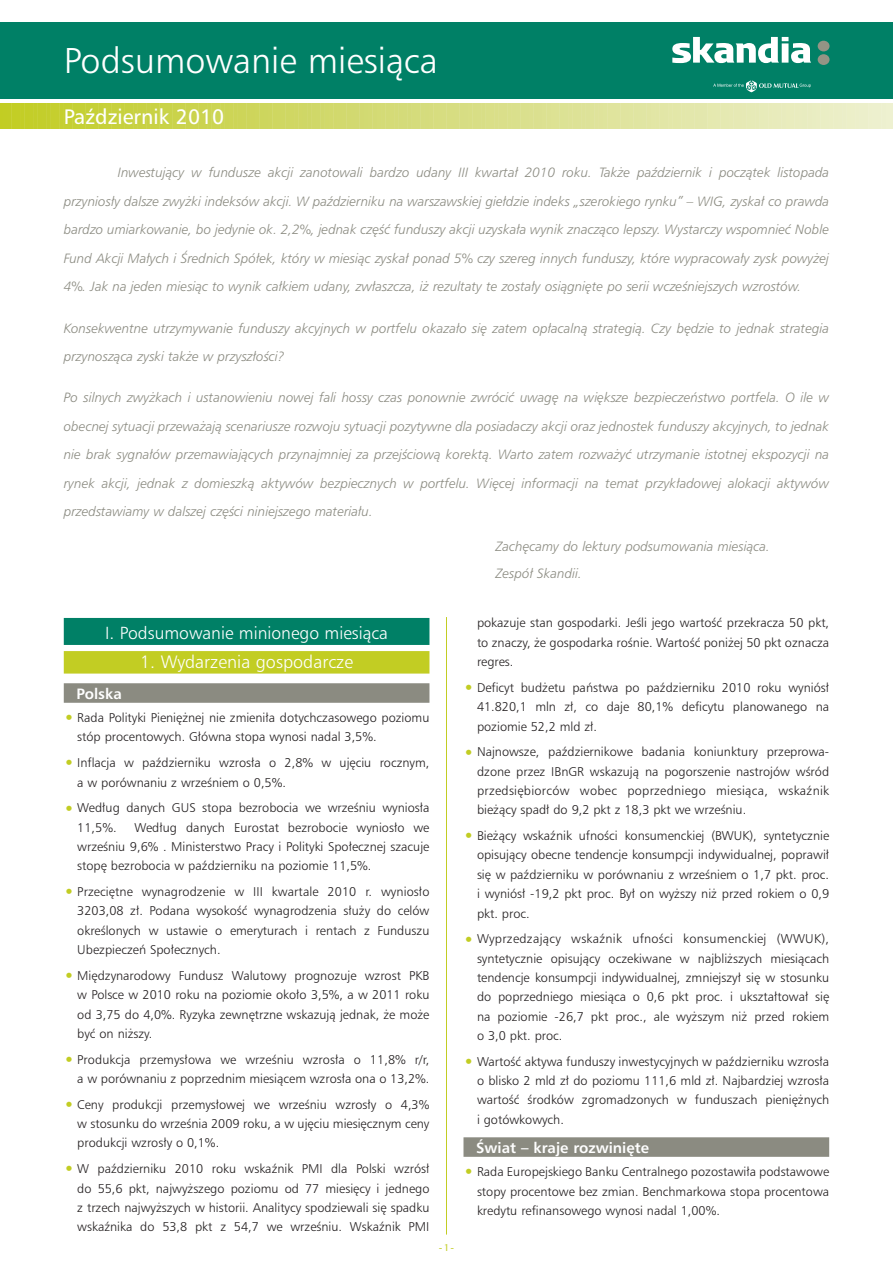
<style>
.page{position:relative;width:893px;height:1263px;background:#fff}
.page>*{position:absolute;margin:0;border:0;box-sizing:border-box;transform-origin:0 0}
.t1{font:300 36px "Humanist Triple Seven PL";color:#fff}
.t2{font:21px "Humanist Triple Seven PL";color:#fff}
.t3{font:300 18px "Humanist Triple Seven PL";color:#fff}
.t4{font:300 17.55px "Humanist Triple Seven PL";color:#fff}
.t5{font:700 15px "Humanist Triple Seven PL";color:#fff}
.t6{font:italic 300 13.5px/28.5px "Humanist Triple Seven PL";color:#8b8b81;text-align:justify}
.t7{font:300 12.75px/19.4px "Humanist Triple Seven PL";color:#231f20;text-align:justify}
.t8{font:10.5px "Skandia Display CE";color:#c2cd23}
.s1{font-size:18px;color:#c2cd23}
</style>
<div class="page">
<div style="left:64px;top:618px;width:365px;height:27px;background:#008066"></div>
<div style="left:64px;top:651px;width:365px;height:22px;background:#c2cd23"></div>
<div style="left:64px;top:683px;width:365px;height:20px;background:#8b8b81"></div>
<div style="left:463px;top:1137px;width:366px;height:20px;background:#8b8b81"></div>
<svg style="left:0;top:103px;width:893px;height:26px;background:#d7dd7e"></svg>
<div style="left:0;top:23px;width:892px;height:76px;background:#008066"></div>
<hr style="left:446px;top:617px;width:1px;height:617px;background:#c2cd23">
<svg style="left:672px;top:37px;width:139px;height:26px"></svg>
<svg style="left:818px;top:41px;width:11px;height:24px"></svg>
<svg style="left:713px;top:80px;width:98px;height:12px"></svg>
<h1 class="t1" style="left:64px;top:45px;width:376px">Podsumowanie miesiàca</h1>
<h2 class="t2" style="left:64px;top:107px;width:162px">Paêdziernik 2010</h2>
<p class="t6" style="left:64px;top:159px;width:767px;text-indent:54px">Inwestujàcy w fundusze akcji zanotowali bardzo udany III kwarta∏ 2010 roku. Tak˝e paêdziernik i poczàtek listopada przynios∏y dalsze zwy˝ki indeksów akcji. W paêdzierniku na warszawskiej gie∏dzie indeks „szerokiego rynku” – WIG, zyska∏ co prawda bardzo umiarkowanie, bo jedynie ok. 2,2%, jednak cz´Êç funduszy akcji uzyska∏a wynik znaczàco lepszy. Wystarczy wspomnieç Noble Fund Akcji Ma∏ych i Ârednich Spó∏ek, który w miesiàc zyska∏ ponad 5% czy szereg innych funduszy, które wypracowa∏y zysk powy˝ej 4%. Jak na jeden miesiàc to wynik ca∏kiem udany, zw∏aszcza, i˝ rezultaty te zosta∏y osiàgni´te po serii wczeÊniejszych wzrostów.</p>
<p class="t6" style="left:64px;top:314px;width:767px">Konsekwentne utrzymywanie funduszy akcyjnych w portfelu okaza∏o si´ zatem op∏acalnà strategià. Czy b´dzie to jednak strategia przynoszàca zyski tak˝e w przysz∏oÊci?</p>
<p class="t6" style="left:64px;top:384px;width:767px">Po silnych zwy˝kach i ustanowieniu nowej fali hossy czas ponownie zwróciç uwag´ na wi´ksze bezpieczeƒstwo portfela. O ile w obecnej sytuacji przewa˝ajà scenariusze rozwoju sytuacji pozytywne dla posiadaczy akcji oraz jednostek funduszy akcyjnych, to jednak nie brak sygna∏ów przemawiajàcych przynajmniej za przejÊciowà korektà. Warto zatem rozwa˝yç utrzymanie istotnej ekspozycji na rynek akcji, jednak z domieszkà aktywów bezpiecznych w portfelu. Wi´cej informacji na temat przyk∏adowej alokacji aktywów przedstawiamy w dalszej cz´Êci niniejszego materia∏u.</p>
<p class="t6" style="left:496px;top:534px;width:276px;line-height:26.5px">Zach´camy do lektury podsumowania miesiàca.<br>Zespó∏ Skandii.</p>
<h3 class="t4" style="left:105px;top:625px;width:284px">I. Podsumowanie minionego miesiàca</h3>
<h3 class="t3" style="left:140px;top:654px;width:215px">1. Wydarzenia gospodarcze</h3>
<p class="t5" style="left:77px;top:687px;width:47px">Polska</p>
<p class="t7" style="left:77px;top:709px;width:354px;text-indent:-14px"><span class="s1">•</span> Rada Polityki Pieni´˝nej nie zmieni∏a dotychczasowego poziomu stóp procentowych. G∏ówna stopa wynosi nadal 3,5%.</p>
<p class="t7" style="left:77px;top:754px;width:354px;text-indent:-14px"><span class="s1">•</span> Inflacja w paêdzierniku wzros∏a o 2,8% w uj´ciu rocznym, a w porównaniu z wrzeÊniem o 0,5%.</p>
<p class="t7" style="left:77px;top:799px;width:354px;text-indent:-14px"><span class="s1">•</span> Wed∏ug danych GUS stopa bezrobocia we wrzeÊniu wynios∏a<br>11,5%.</p>
<p class="t7" style="left:77px;top:818px;width:354px;text-indent:57px">Wed∏ug danych Eurostat bezrobocie wynios∏o we wrzeÊniu 9,6% . Ministerstwo Pracy i Polityki Spo∏ecznej szacuje stop´ bezrobocia w paêdzierniku na poziomie 11,5%.</p>
<p class="t7" style="left:77px;top:882px;width:354px;text-indent:-14px"><span class="s1">•</span> Przeci´tne wynagrodzenie w III kwartale 2010 r. wynios∏o 3203,08 z∏. Podana wysokoÊç wynagrodzenia s∏u˝y do celów okreÊlonych w ustawie o emeryturach i rentach z Funduszu Ubezpieczeƒ Spo∏ecznych.</p>
<p class="t7" style="left:77px;top:966px;width:354px;text-indent:-14px"><span class="s1">•</span> Mi´dzynarodowy Fundusz Walutowy prognozuje wzrost PKB w Polsce w 2010 roku na poziomie oko∏o 3,5%, a w 2011 roku od 3,75 do 4,0%. Ryzyka zewn´trzne wskazujà jednak, ˝e mo˝e byç on ni˝szy.</p>
<p class="t7" style="left:64px;top:1050px;width:367px;text-align:right"><span class="s1">•</span> Produkcja przemys∏owa we wrzeÊniu wzros∏a o 11,8% r/r, a w porównaniu z poprzednim miesiàcem wzros∏a ona o 13,2%.</p>
<p class="t7" style="left:77px;top:1095px;width:354px;text-indent:-14px"><span class="s1">•</span> Ceny produkcji przemys∏owej we wrzeÊniu wzros∏y o 4,3% w stosunku do wrzeÊnia 2009 roku, a w uj´ciu miesi´cznym ceny produkcji wzros∏y o 0,1%.</p>
<p class="t7" style="left:77px;top:1160px;width:354px;text-indent:-14px"><span class="s1">•</span> W paêdzierniku 2010 roku wskaênik PMI dla Polski wzrós∏ do 55,6 pkt, najwy˝szego poziomu od 77 miesi´cy i jednego z trzech najwy˝szych w historii. Analitycy spodziewali si´ spadku wskaênika do 53,8 pkt z 54,7 we wrzeÊniu. Wskaênik PMI</p>
<p class="t8" style="left:439px;top:1243px;width:17px">- 1-</p>
<p class="t7" style="left:477px;top:614px;width:354px">pokazuje stan gospodarki. JeÊli jego wartoÊç przekracza 50 pkt, to znaczy, ˝e gospodarka roÊnie. WartoÊç poni˝ej 50 pkt oznacza regres.</p>
<p class="t7" style="left:477px;top:678px;width:354px;text-indent:-14px"><span class="s1">•</span> Deficyt bud˝etu paƒstwa po paêdzierniku 2010 roku wyniós∏ 41.820,1 mln z∏, co daje 80,1% deficytu planowanego na poziomie 52,2 mld z∏.</p>
<p class="t7" style="left:477px;top:743px;width:354px;text-indent:-14px"><span class="s1">•</span> Najnowsze, paêdziernikowe badania koniunktury przeprowa&shy;dzone przez IBnGR wskazujà na pogorszenie nastrojów wÊród przedsi´biorców wobec poprzedniego miesiàca, wskaênik bie˝àcy spad∏ do 9,2 pkt z 18,3 pkt we wrzeÊniu.</p>
<p class="t7" style="left:477px;top:826px;width:354px;text-indent:-14px"><span class="s1">•</span> Bie˝àcy wskaênik ufnoÊci konsumenckiej (BWUK), syntetycznie opisujàcy obecne tendencje konsumpcji indywidualnej, poprawi∏ si´ w paêdzierniku w porównaniu z wrzeÊniem o 1,7 pkt. proc. i wyniós∏ -19,2 pkt proc. By∏ on wy˝szy ni˝ przed rokiem o 0,9 pkt. proc.</p>
<p class="t7" style="left:477px;top:930px;width:354px;text-indent:-14px"><span class="s1">•</span> Wyprzedzajàcy wskaênik ufnoÊci konsumenckiej (WWUK), syntetycznie opisujàcy oczekiwane w najbli˝szych miesiàcach tendencje konsumpcji indywidualnej, zmniejszy∏ si´ w stosunku do poprzedniego miesiàca o 0,6 pkt proc. i ukszta∏towa∏ si´ na poziomie -26,7 pkt proc., ale wy˝szym ni˝ przed rokiem o 3,0 pkt. proc.</p>
<p class="t7" style="left:477px;top:1052px;width:354px;text-indent:-14px"><span class="s1">•</span> WartoÊç aktywa funduszy inwestycyjnych w paêdzierniku wzros∏a o blisko 2 mld z∏ do poziomu 111,6 mld z∏. Najbardziej wzros∏a wartoÊç Êrodków zgromadzonych w funduszach pieni´˝nych i gotówkowych.</p>
<p class="t5" style="left:476px;top:1141px;width:174px">Âwiat – kraje rozwini´te</p>
<p class="t7" style="left:477px;top:1162px;width:354px;text-indent:-14px"><span class="s1">•</span> Rada Europejskiego Banku Centralnego pozostawi∏a podstawowe stopy procentowe bez zmian. Benchmarkowa stopa procentowa kredytu refinansowego wynosi nadal 1,00%.</p>
</div>
